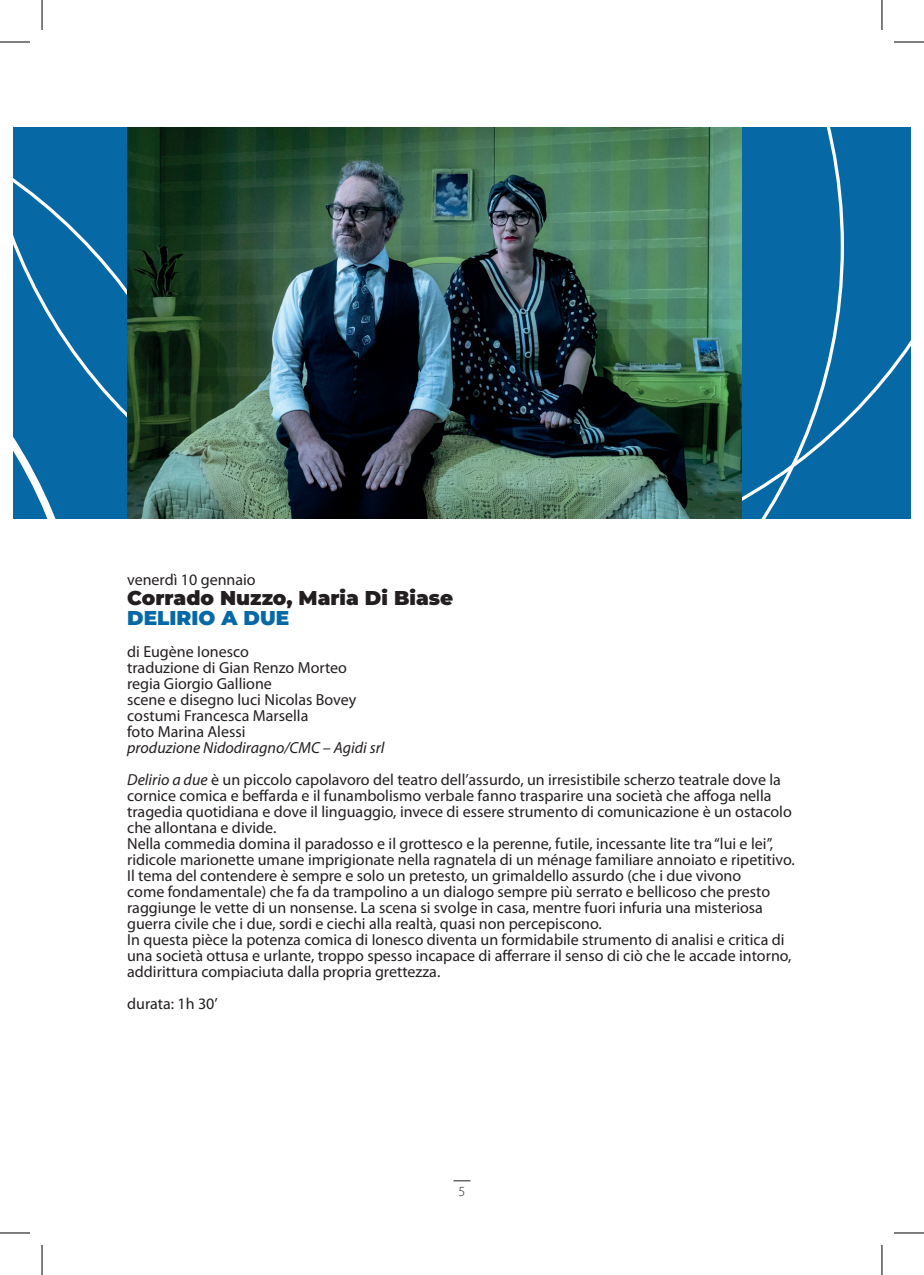
<style>
.page{position:relative;width:924px;height:1275px;background:#fff}
.page>*{position:absolute;margin:0;border:0;box-sizing:border-box;transform-origin:0 0}
.t1{font:900 20px "Montserrat";color:#231f20}
.t2{font:900 20px "Montserrat";color:#0669a5}
.t3{font:16px/16px "Myriad Pro";color:#231f20}
.t4{font:300 14px "Myriad Pro";color:#231f20}
.s1{font-style:italic}
</style>
<div class="page">
<svg style="left:453px;top:1180px;width:17px;height:1px"></svg>
<svg style="left:385px;top:14px;width:524px;height:505px"></svg>
<div style="left:14px;top:127px;width:371px;height:392px;background:#0669a5"></div>
<img style="left:127px;top:127px;width:614px;height:391px">
<hr style="left:893px;top:41px;width:30px;height:2px;background:#fff">
<hr style="left:880px;top:0;width:2px;height:30px;background:#fff">
<hr style="left:0;top:42px;width:30px;height:1px;background:#000">
<hr style="left:893px;top:42px;width:30px;height:1px;background:#000">
<hr style="left:0;top:1232px;width:30px;height:1px;background:#000">
<hr style="left:893px;top:1232px;width:30px;height:1px;background:#000">
<hr style="left:42px;top:0;width:1px;height:30px;background:#000">
<hr style="left:42px;top:1245px;width:1px;height:30px;background:#000">
<hr style="left:881px;top:0;width:1px;height:30px;background:#000">
<hr style="left:881px;top:1245px;width:1px;height:30px;background:#000">
<p class="t3" style="left:127px;top:571px;width:130px">venerdì 10 gennaio</p>
<p class="t1" style="left:127px;top:583px;width:327px">Corrado Nuzzo, Maria Di Biase</p>
<p class="t2" style="left:127px;top:603px;width:163px">DELIRIO A DUE</p>
<p class="t3" style="left:127px;top:643px;width:231px">di Eugène Ionesco<br>traduzione di Gian Renzo Morteo regia Giorgio Gallione<br>scene e disegno luci Nicolas Bovey costumi Francesca Marsella<br>foto Marina Alessi</p>
<p class="t3" style="left:127px;top:731px;width:655px;line-height:32px"><span class="s1">produzione Nidodiragno/CMC – Agidi srl<br>Delirio a due</span> è un piccolo capolavoro del teatro dell’assurdo, un irresistibile scherzo teatrale dove la</p>
<p class="t3" style="left:127px;top:787px;width:668px">cornice comica e beffarda e il funambolismo verbale fanno trasparire una società che affoga nella tragedia quotidiana e dove il linguaggio, invece di essere strumento di comunicazione è un ostacolo che allontana e divide.<br>Nella commedia domina il paradosso e il grottesco e la perenne, futile, incessante lite tra “lui e lei”, ridicole marionette umane imprigionate nella ragnatela di un ménage familiare annoiato e ripetitivo.<br>Il tema del contendere è sempre e solo un pretesto, un grimaldello assurdo (che i due vivono<br>come fondamentale) che fa da trampolino a un dialogo sempre più serrato e bellicoso che presto raggiunge le vette di un nonsense. La scena si svolge in casa, mentre fuori infuria una misteriosa guerra civile che i due, sordi e ciechi alla realtà, quasi non percepiscono.<br>In questa pièce la potenza comica di Ionesco diventa un formidabile strumento di analisi e critica di una società ottusa e urlante, troppo spesso incapace di afferrare il senso di ciò che le accade intorno, addirittura compiaciuta dalla propria grettezza.</p>
<p class="t3" style="left:127px;top:995px;width:92px">durata: 1h 30’</p>
<p class="t4" style="left:458px;top:1182px;width:8px">5</p>
</div>
